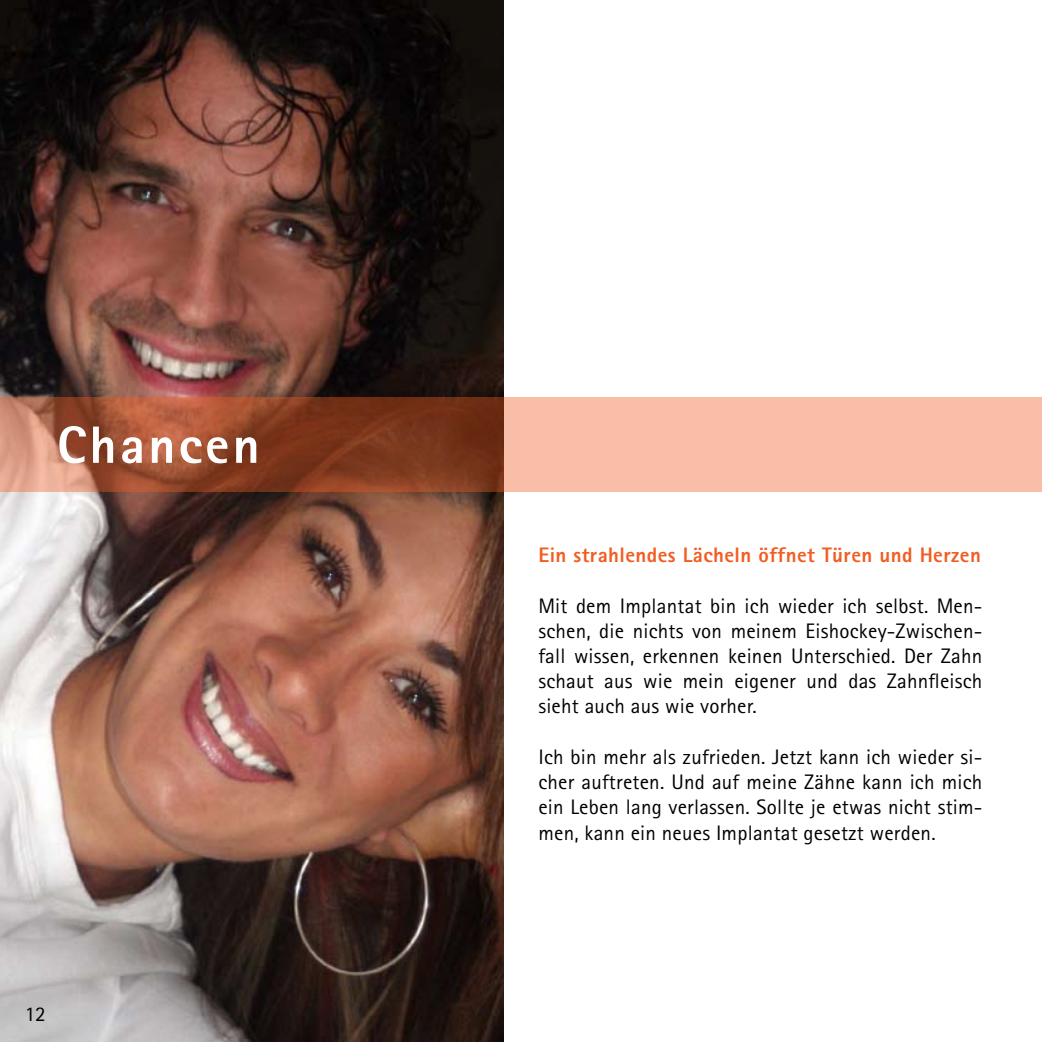
<style>
.page{position:relative;width:1042px;height:1042px;background:#fff}
.page>*{position:absolute;margin:0;border:0;box-sizing:border-box;transform-origin:0 0}
.t1{font:800 52.5px "Rotis Sans Serif";letter-spacing:.06em;color:#fff}
.t2{font:21px/25.2px "Rotis Sans Serif";letter-spacing:.01em;color:#000;text-align:justify}
.t3{font:800 21px "Rotis Sans Serif";letter-spacing:.02em;color:#f15d22}
</style>
<div class="page">
<img style="left:0;top:0;width:504px;height:1042px">
<svg style="left:0;top:397px;width:1042px;height:94px;background:#c7876e"></svg>
<h1 class="t1" style="left:57px;top:412px;width:204px">Chancen</h1>
<p class="t2" style="left:25px;top:1001px;width:22px">12</p>
<p class="t3" style="left:538px;top:542px;width:444px">Ein strahlendes Lächeln öffnet Türen und Herzen</p>
<p class="t2" style="left:538px;top:593px;width:446px">Mit dem Implantat bin ich wieder ich selbst. Men&shy;schen, die nichts von meinem Eishockey-Zwischen&shy;fall wissen, erkennen keinen Unterschied. Der Zahn schaut aus wie mein eigener und das Zahnfleisch sieht auch aus wie vorher.</p>
<p class="t2" style="left:538px;top:744px;width:446px">Ich bin mehr als zufrieden. Jetzt kann ich wieder si&shy;cher auftreten. Und auf meine Zähne kann ich mich ein Leben lang verlassen. Sollte je etwas nicht stim&shy;men, kann ein neues Implantat gesetzt werden.</p>
</div>
